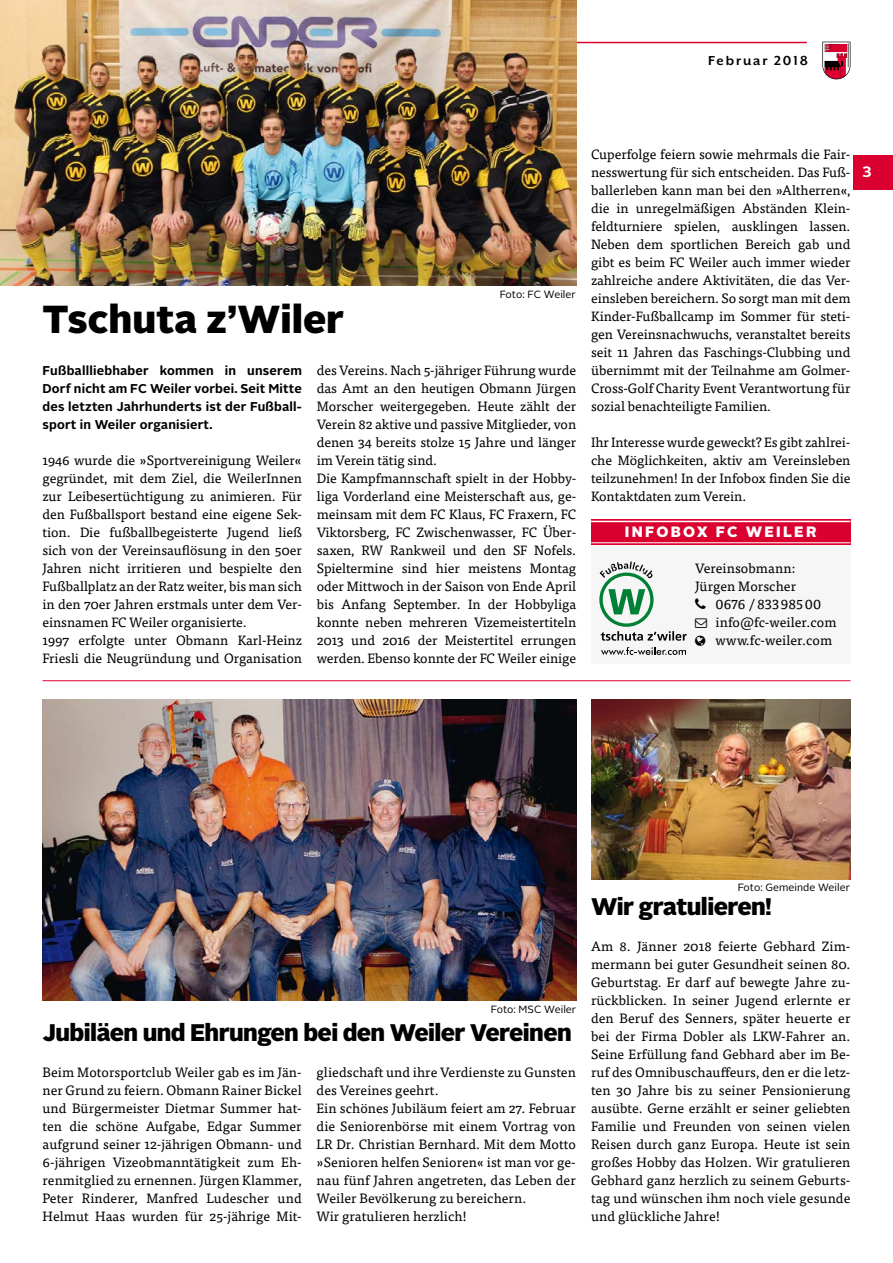
<style>
.page{position:relative;width:893px;height:1263px;background:#fff}
.page>*{position:absolute;margin:0;border:0;box-sizing:border-box;transform-origin:0 0}
.t1{font:900 39px "Alright Sans";color:#000}
.t2{font:900 24px "Alright Sans";letter-spacing:-.025em;color:#000}
.t3{font:900 15px "Alright Sans";letter-spacing:.15em;color:#fff}
.t4{font:700 15px "Mr Eaves XL San OT";letter-spacing:.125em;color:#000}
.t5{font:700 15px "Alright Sans";color:#fff}
.t6{font:13.5px/18px "Tisa Pro";letter-spacing:-.005em;color:#000;text-align:justify}
.t7{font:700 12.75px/18px "Alright Sans";letter-spacing:.015em;color:#000;text-align:justify}
.t8{font:10.5px "Alright Sans";letter-spacing:.005em;color:#000}
</style>
<div class="page">
<div style="left:591px;top:523px;width:259px;height:140px;background:#f6f6f6"></div>
<hr style="left:41px;top:42px;width:766px;height:1px;background:#da002f">
<hr style="left:43px;top:680px;width:807px;height:1px;background:#da002f">
<img style="left:591px;top:699px;width:259px;height:180px">
<img style="left:43px;top:699px;width:533px;height:302px">
<img style="left:0;top:0;width:576px;height:286px">
<div style="left:591px;top:519px;width:259px;height:26px;background:#da002f"></div>
<hr style="left:591px;top:521px;width:259px;height:1px;background:#fff">
<hr style="left:591px;top:542px;width:259px;height:1px;background:#fff">
<div style="left:599px;top:572px;width:55px;height:55px;border:3px solid #008035;border-radius:50%"></div>
<svg style="left:608px;top:589px;width:37px;height:25px"></svg>
<svg style="left:600px;top:561px;width:53px;height:17px"></svg>
<svg style="left:601px;top:631px;width:86px;height:10px"></svg>
<svg style="left:601px;top:647px;width:85px;height:8px"></svg>
<div style="left:854px;top:155px;width:39px;height:34px;background:#da002f"></div>
<svg style="left:822px;top:42px;width:28px;height:37px"></svg>
<p class="t4" style="left:708px;top:53px;width:101px">Februar 2018</p>
<p class="t8" style="left:500px;top:288px;width:78px">Foto: FC Weiler</p>
<h1 class="t1" style="left:43px;top:291px;width:303px">Tschuta z’Wiler</h1>
<p class="t7" style="left:43px;top:362px;width:261px">Fußballliebhaber kommen in unserem Dorf nicht am FC Weiler vorbei. Seit Mitte des letzten Jahrhunderts ist der Fußball&shy;sport in Weiler organisiert.</p>
<p class="t6" style="left:43px;top:450px;width:261px;text-align:left">1946 wurde die »Sportvereinigung Weiler« gegründet, mit dem Ziel, die WeilerInnen zur Leibesertüchtigung zu animieren. Für den Fußballsport bestand eine eigene Sek&shy;tion. Die fußballbegeisterte Jugend ließ sich von der Vereinsauflösung in den 50er Jahren nicht irritieren und bespielte den Fußballplatz an der Ratz weiter, bis man sich in den 70er Jahren erstmals unter dem Ver&shy;einsnamen FC Weiler organisierte.<br>1997 erfolgte unter Obmann Karl-Heinz Friesli die Neugründung und Organisation</p>
<p class="t6" style="left:317px;top:360px;width:261px;text-align:left">des Vereins. Nach 5-jähriger Führung wurde das Amt an den heutigen Obmann Jürgen Morscher weitergegeben. Heute zählt der Verein 82 aktive und passive Mitglieder, von denen 34 bereits stolze 15 Jahre und länger im Verein tätig sind.<br>Die Kampfmannschaft spielt in der Hobby&shy;liga Vorderland eine Meisterschaft aus, ge&shy;meinsam mit dem FC Klaus, FC Fraxern, FC Viktorsberg, FC Zwischenwasser, FC Über&shy;saxen, RW Rankweil und den SF Nofels.<br>Spieltermine sind hier meistens Montag oder Mittwoch in der Saison von Ende April bis Anfang September. In der Hobbyliga konnte neben mehreren Vizemeistertiteln 2013 und 2016 der Meistertitel errungen werden. Ebenso konnte der FC Weiler einige</p>
<p class="t6" style="left:591px;top:144px;width:261px">Cuperfolge feiern sowie mehrmals die Fair&shy;nesswertung für sich entscheiden. Das Fuß&shy;ballerleben kann man bei den »Altherren«, die in unregelmäßigen Abständen Klein&shy;feldturniere spielen, ausklingen lassen.<br>Neben dem sportlichen Bereich gab und gibt es beim FC Weiler auch immer wieder zahlreiche andere Aktivitäten, die das Ver&shy;einsleben bereichern. So sorgt man mit dem Kinder-Fußballcamp im Sommer für steti&shy;gen Vereinsnachwuchs, veranstaltet bereits seit 11 Jahren das Faschings-Clubbing und übernimmt mit der Teilnahme am Golmer-Cross-Golf Charity Event Verantwortung für sozial benachteiligte Familien.</p>
<p class="t6" style="left:591px;top:432px;width:261px">Ihr Interesse wurde geweckt? Es gibt zahlrei&shy;che Möglichkeiten, aktiv am Vereinsleben teilzunehmen! In der Infobox finden Sie die Kontaktdaten zum Verein.</p>
<p class="t3" style="left:625px;top:521px;width:193px">INFOBOX FC WEILER</p>
<p class="t6" style="left:695px;top:558px;width:102px">Vereinsobmann:</p>
<p class="t6" style="left:695px;top:576px;width:102px">Jürgen Morscher</p>
<p class="t6" style="left:716px;top:594px;width:107px">0676 / 83398500</p>
<p class="t6" style="left:716px;top:612px;width:122px">info@fc-weiler.com</p>
<p class="t6" style="left:716px;top:630px;width:118px">www.fc-weiler.com</p>
<p class="t5" style="left:862px;top:161px;width:11px">3</p>
<p class="t8" style="left:491px;top:1002px;width:87px">Foto: MSC Weiler</p>
<h2 class="t2" style="left:43px;top:1015px;width:531px">Jubiläen und Ehrungen bei den Weiler Vereinen</h2>
<p class="t6" style="left:43px;top:1062px;width:261px">Beim Motorsportclub Weiler gab es im Jän&shy;ner Grund zu feiern. Obmann Rainer Bickel und Bürgermeister Dietmar Summer hat&shy;ten die schöne Aufgabe, Edgar Summer aufgrund seiner 12-jährigen Obmann- und 6-jährigen Vizeobmanntätigkeit zum Eh&shy;renmitglied zu ernennen. Jürgen Klammer, Peter Rinderer, Manfred Ludescher und Helmut Haas wurden für 25-jährige Mit-</p>
<p class="t6" style="left:317px;top:1062px;width:261px;text-align:left">gliedschaft und ihre Verdienste zu Gunsten des Vereines geehrt.<br>Ein schönes Jubiläum feiert am 27. Februar die Seniorenbörse mit einem Vortrag von LR Dr. Christian Bernhard. Mit dem Motto »Senioren helfen Senioren« ist man vor ge&shy;nau fünf Jahren angetreten, das Leben der Weiler Bevölkerung zu bereichern.<br>Wir gratulieren herzlich!</p>
<p class="t8" style="left:738px;top:881px;width:114px">Foto: Gemeinde Weiler</p>
<h2 class="t2" style="left:591px;top:889px;width:182px">Wir gratulieren!</h2>
<p class="t6" style="left:591px;top:936px;width:261px">Am 8. Jänner 2018 feierte Gebhard Zim&shy;mermann bei guter Gesundheit seinen 80.<br>Geburtstag. Er darf auf bewegte Jahre zu&shy;rückblicken. In seiner Jugend erlernte er den Beruf des Senners, später heuerte er bei der Firma Dobler als LKW-Fahrer an.<br>Seine Erfüllung fand Gebhard aber im Be&shy;ruf des Omnibuschauffeurs, den er die letz&shy;ten 30 Jahre bis zu seiner Pensionierung ausübte. Gerne erzählt er seiner geliebten Familie und Freunden von seinen vielen Reisen durch ganz Europa. Heute ist sein großes Hobby das Holzen. Wir gratulieren Gebhard ganz herzlich zu seinem Geburts&shy;tag und wünschen ihm noch viele gesunde und glückliche Jahre!</p>
</div>
